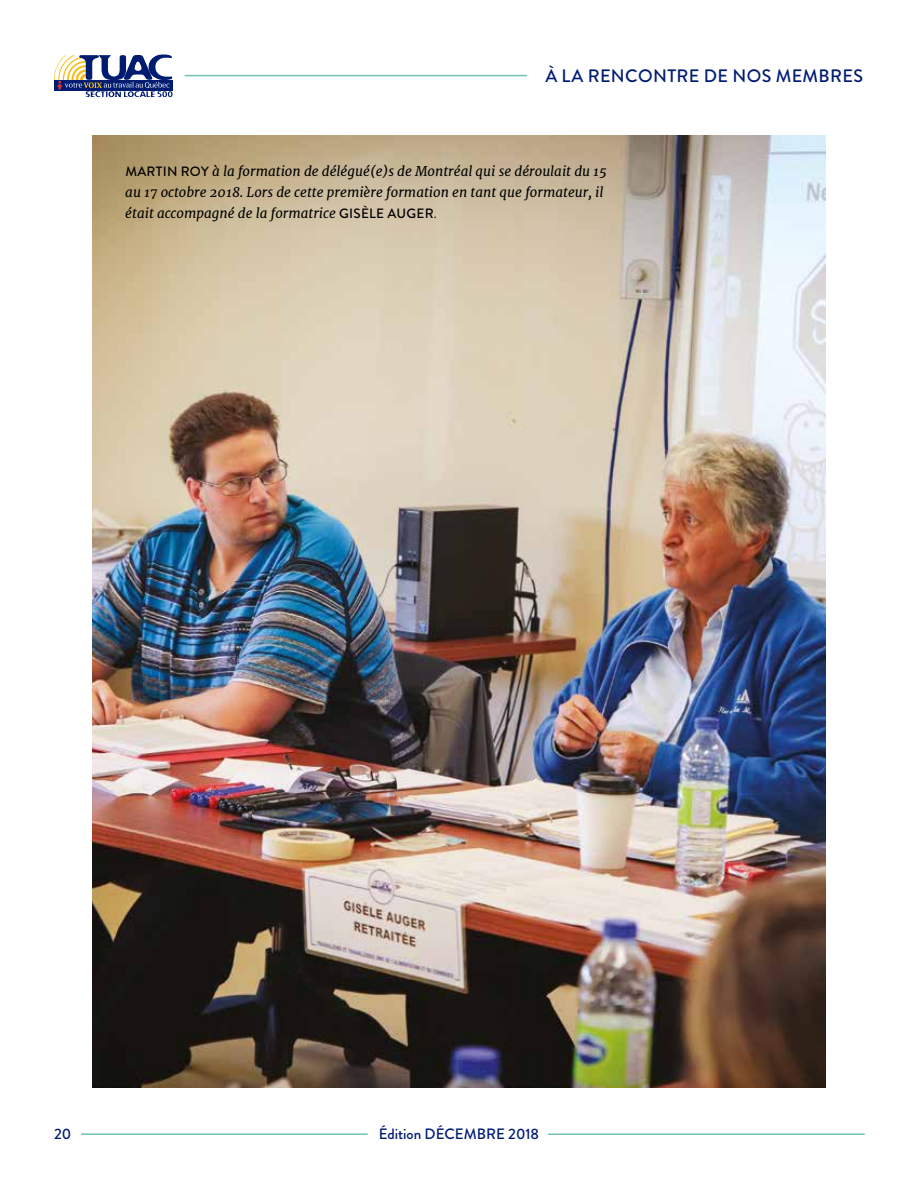
<style>
.page{position:relative;width:918px;height:1188px;background:#fff}
.page>*{position:absolute;margin:0;border:0;box-sizing:border-box;transform-origin:0 0}
.t1{font:500 18px "Brandon Grotesque";letter-spacing:.02em;color:#001c71}
.t2{font:500 15px "Brandon Grotesque";color:#001c71}
.t3{font:italic 13.5px/21px "Merriweather";color:#000}
.s1{font-family:"Brandon Grotesque";font-weight:500;font-style:normal}
.s2{font-weight:300}
</style>
<div class="page">
<img style="left:93px;top:135px;width:732px;height:952px">
<hr style="left:185px;top:75px;width:342px;height:1px;background:#73c3b4">
<svg style="left:54px;top:54px;width:119px;height:43px"></svg>
<hr style="left:548px;top:1133px;width:317px;height:2px;background:#73c3b4">
<hr style="left:81px;top:1133px;width:287px;height:2px;background:#73c3b4">
<h1 class="t1" style="left:545px;top:64px;width:319px">À LA RENCONTRE DE NOS MEMBRES</h1>
<p class="t3" style="left:125px;top:160px;width:483px"><span class="s1">MARTIN ROY</span> à la formation de délégué(e)s de Montréal qui se déroulait du 15 au 17 octobre 2018. Lors de cette première formation en tant que formateur, il était accompagné de la formatrice <span class="s1">GISÈLE AUGER</span><span class="s2">.</span></p>
<p class="t2" style="left:54px;top:1124px;width:19px">20</p>
<p class="t2" style="left:379px;top:1123px;width:162px">Édition DÉCEMBRE 2018</p>
</div>
